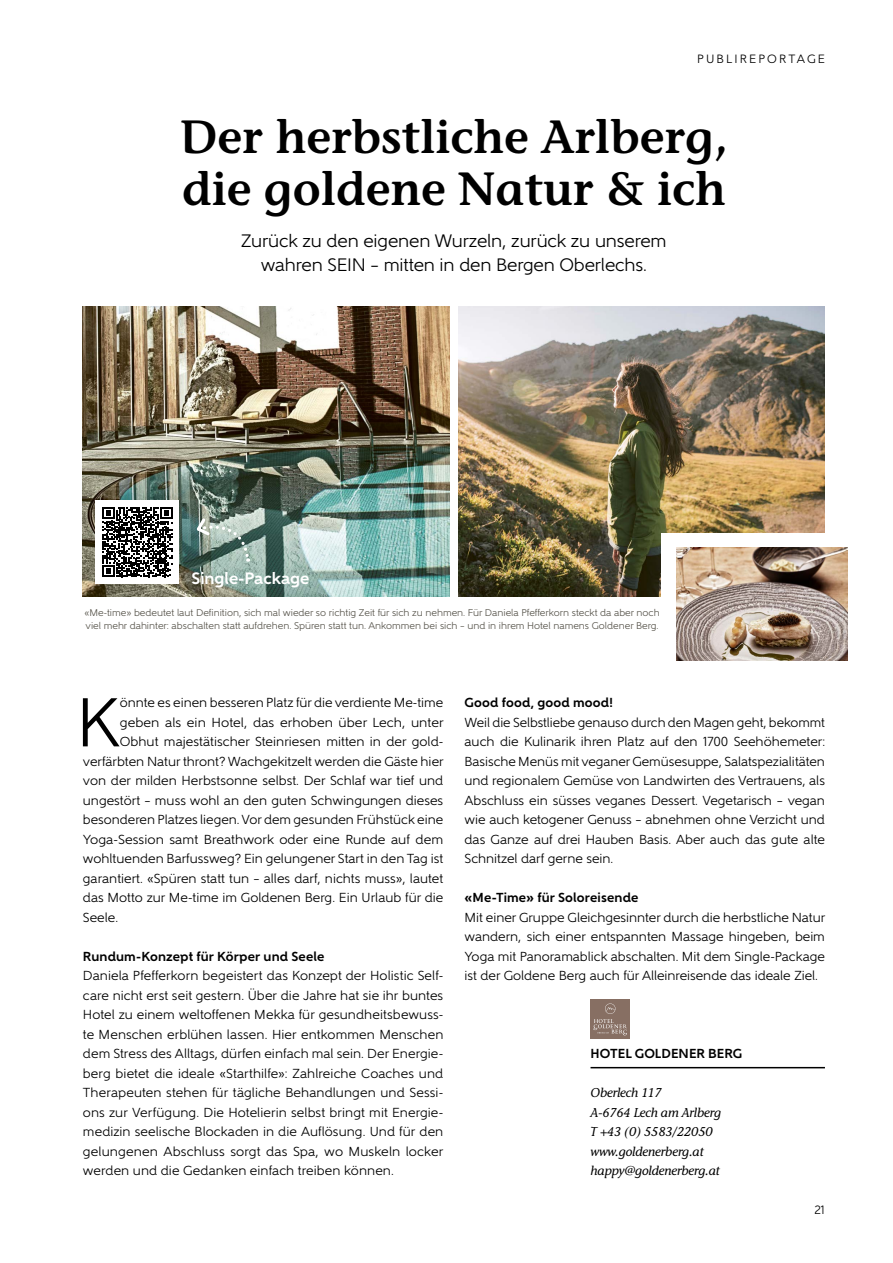
<style>
.page{position:relative;width:893px;height:1263px;background:#fff}
.page>*{position:absolute;margin:0;border:0;box-sizing:border-box;transform-origin:0 0}
.t1{font:68.7px "Gentleman 500";color:#000}
.t2{font:600 46.5px/52.5px "Stone Informal ITC Pro";letter-spacing:.005em;color:#000}
.t3{font:18px/24px "Gentleman 500";letter-spacing:-.005em;color:#000;text-align:center}
.t4{font:700 16.5px "Gentleman 800";letter-spacing:-.005em;color:#fff}
.t5{font:13.05px/19.5px "Gentleman 500";letter-spacing:.005em;color:#000;text-align:justify}
.t6{font:700 13.05px "Gentleman 800";letter-spacing:.01em;color:#000}
.t7{font:italic 500 12.75px/19.5px "Stone Informal ITC Pro";letter-spacing:-.01em;color:#000}
.t8{font:12px "Gentleman 500";letter-spacing:.18em;color:#000}
.t9{font:9.75px/13.5px "Gentleman 500";color:#57544b}
</style>
<div class="page">
<img style="left:458px;top:307px;width:367px;height:290px">
<hr style="left:590px;top:1067px;width:235px;height:1px;background:#000">
<div style="left:590px;top:1000px;width:40px;height:39px;background:#876f63"></div>
<svg style="left:593px;top:1003px;width:34px;height:32px"></svg>
<img style="left:83px;top:307px;width:367px;height:290px">
<div style="left:96px;top:500px;width:83px;height:84px;background:#fff"></div>
<svg style="left:102px;top:507px;width:70px;height:70px"></svg>
<svg style="left:194px;top:516px;width:57px;height:46px;background:#8ba097"></svg>
<div style="left:661px;top:533px;width:200px;height:124px;background:#fff"></div>
<img style="left:676px;top:547px;width:171px;height:113px">
<p class="t8" style="left:697px;top:52px;width:129px">PUBLIREPORTAGE</p>
<h2 class="t2" style="left:180px;top:111px;width:550px">Der herbstliche Arlberg, die goldene Natur &amp; ich</h2>
<h3 class="t3" style="left:241px;top:229px;width:427px">Zurück zu den eigenen Wurzeln, zurück zu unserem wahren SEIN – mitten in den Bergen Oberlechs.</h3>
<p class="t4" style="left:192px;top:568px;width:119px">Single-Package</p>
<p class="t9" style="left:84px;top:606px;width:577px">«Me-time» bedeutet laut Definition, sich mal wieder so richtig Zeit für sich zu nehmen. Für Daniela Pfefferkorn steckt da aber noch viel mehr dahinter: abschalten statt aufdrehen. Spüren statt tun. Ankommen bei sich – und in ihrem Hotel namens Goldener Berg.</p>
<h1 class="t1" style="left:76px;top:682px;width:45px">K</h1>
<p class="t5" style="left:120px;top:693px;width:325px">önnte es einen besseren Platz für die verdiente Me-time</p>
<p class="t5" style="left:120px;top:713px;width:325px">geben als ein Hotel, das erhoben über Lech, unter</p>
<p class="t5" style="left:120px;top:732px;width:325px">Obhut majestätischer Steinriesen mitten in der gold-</p>
<p class="t5" style="left:83px;top:752px;width:362px">verfärbten Natur thront? Wachgekitzelt werden die Gäste hier</p>
<p class="t5" style="left:83px;top:771px;width:362px">von der milden Herbstsonne selbst. Der Schlaf war tief und</p>
<p class="t5" style="left:83px;top:791px;width:362px">ungestört – muss wohl an den guten Schwingungen dieses</p>
<p class="t5" style="left:83px;top:810px;width:362px">besonderen Platzes liegen. Vor dem gesunden Frühstück eine</p>
<p class="t5" style="left:83px;top:830px;width:362px">Yoga-Session samt Breathwork oder eine Runde auf dem</p>
<p class="t5" style="left:83px;top:849px;width:362px">wohltuenden Barfussweg? Ein gelungener Start in den Tag ist</p>
<p class="t5" style="left:83px;top:869px;width:362px">garantiert. «Spüren statt tun – alles darf, nichts muss», lautet</p>
<p class="t5" style="left:83px;top:888px;width:362px">das Motto zur Me-time im Goldenen Berg. Ein Urlaub für die</p>
<p class="t5" style="left:83px;top:908px;width:37px">Seele.</p>
<p class="t6" style="left:83px;top:948px;width:243px">Rundum-Konzept für Körper und Seele</p>
<p class="t5" style="left:83px;top:966px;width:362px">Daniela Pfefferkorn begeistert das Konzept der Holistic Self&shy;care nicht erst seit gestern. Über die Jahre hat sie ihr buntes Hotel zu einem weltoffenen Mekka für gesundheitsbewuss&shy;te Menschen erblühen lassen. Hier entkommen Menschen dem Stress des Alltags, dürfen einfach mal sein. Der Energie&shy;berg bietet die ideale «Starthilfe»: Zahlreiche Coaches und Therapeuten stehen für tägliche Behandlungen und Sessi&shy;ons zur Verfügung. Die Hotelierin selbst bringt mit Energie&shy;medizin seelische Blockaden in die Auflösung. Und für den gelungenen Abschluss sorgt das Spa, wo Muskeln locker werden und die Gedanken einfach treiben können.</p>
<p class="t6" style="left:465px;top:695px;width:150px">Good food, good mood!</p>
<p class="t5" style="left:465px;top:713px;width:362px">Weil die Selbstliebe genauso durch den Magen geht, bekommt auch die Kulinarik ihren Platz auf den 1700 Seehöhemeter:<br>Basische Menüs mit veganer Gemüsesuppe, Salatspezialitäten und regionalem Gemüse von Landwirten des Vertrauens, als Abschluss ein süsses veganes Dessert. Vegetarisch – vegan wie auch ketogener Genuss – abnehmen ohne Verzicht und das Ganze auf drei Hauben Basis. Aber auch das gute alte Schnitzel darf gerne sein.</p>
<p class="t6" style="left:465px;top:890px;width:175px">«Me-Time» für Soloreisende</p>
<p class="t5" style="left:465px;top:908px;width:362px">Mit einer Gruppe Gleichgesinnter durch die herbstliche Natur wandern, sich einer entspannten Massage hingeben, beim Yoga mit Panoramablick abschalten. Mit dem Single-Package ist der Goldene Berg auch für Alleinreisende das ideale Ziel.</p>
<p class="t6" style="left:590px;top:1046px;width:153px">HOTEL GOLDENER BERG</p>
<p class="t7" style="left:590px;top:1083px;width:132px">Oberlech 117<br>A-6764 Lech am Arlberg<br>T +43 (0) 5583/22050 www.goldenerberg.at happy@goldenerberg.at</p>
<p class="t8" style="left:814px;top:1203px;width:12px">21</p>
</div>
